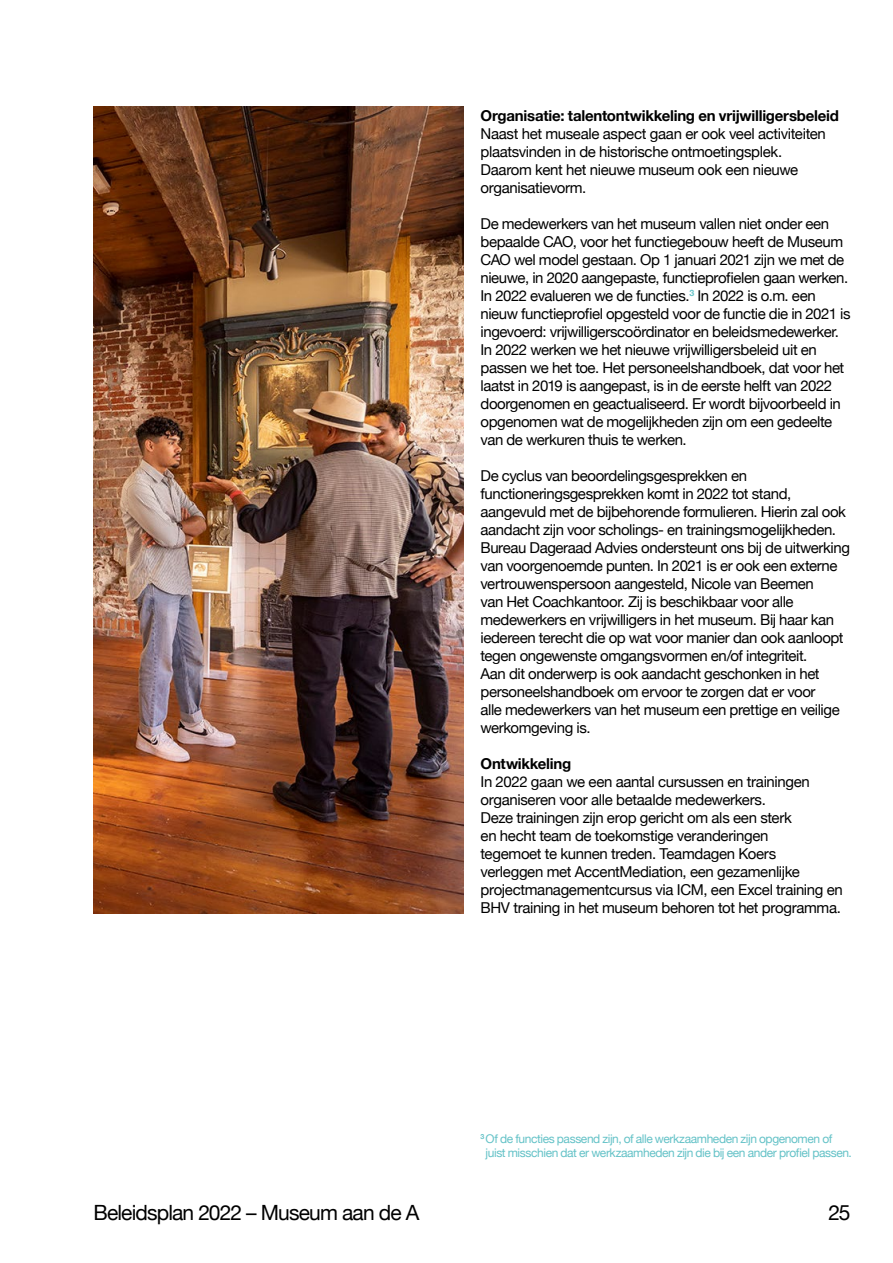
<style>
.page{position:relative;width:893px;height:1263px;background:#fff}
.page>*{position:absolute;margin:0;border:0;box-sizing:border-box;transform-origin:0 0}
.t1{font:21px "Helvetica Neue";letter-spacing:-.04em;color:#000}
.t2{font:15px/18px "Helvetica Neue";letter-spacing:-.025em;color:#000}
.t3{font:700 15px "Helvetica Neue";letter-spacing:-.015em;color:#000}
.t4{font:12px/13.5px "Helvetica Neue";letter-spacing:-.035em;color:#64c2c7}
</style>
<div class="page">
<img style="left:94px;top:106px;width:369px;height:807px">
<p class="t3" style="left:480px;top:104px;width:360px">Organisatie: talentontwikkeling en vrijwilligersbeleid</p>
<p class="t2" style="left:480px;top:125px;width:347px">Naast het museale aspect gaan er ook veel activiteiten plaatsvinden in de historische ontmoetingsplek.<br>Daarom kent het nieuwe museum ook een nieuwe organisatievorm.</p>
<p class="t2" style="left:480px;top:215px;width:371px">De medewerkers van het museum vallen niet onder een bepaalde CAO, voor het functiegebouw heeft de Museum CAO wel model gestaan. Op 1 januari 2021 zijn we met de nieuwe, in 2020 aangepaste, functieprofielen gaan werken.<br>In 2022 evalueren we de functies.<sup>3</sup> In 2022 is o.m. een nieuw functieprofiel opgesteld voor de functie die in 2021 is ingevoerd: vrijwilligerscoördinator en beleidsmedewerker.<br>In 2022 werken we het nieuwe vrijwilligersbeleid uit en passen we het toe. Het personeelshandboek, dat voor het laatst in 2019 is aangepast, is in de eerste helft van 2022 doorgenomen en geactualiseerd. Er wordt bijvoorbeeld in opgenomen wat de mogelijkheden zijn om een gedeelte van de werkuren thuis te werken.</p>
<p class="t2" style="left:480px;top:467px;width:371px">De cyclus van beoordelingsgesprekken en functioneringsgesprekken komt in 2022 tot stand, aangevuld met de bijbehorende formulieren. Hierin zal ook aandacht zijn voor scholings- en trainingsmogelijkheden.<br>Bureau Dageraad Advies ondersteunt ons bij de uitwerking van voorgenoemde punten. In 2021 is er ook een externe vertrouwenspersoon aangesteld, Nicole van Beemen<br>van Het Coachkantoor. Zij is beschikbaar voor alle medewerkers en vrijwilligers in het museum. Bij haar kan iedereen terecht die op wat voor manier dan ook aanloopt tegen ongewenste omgangsvormen en/of integriteit.<br>Aan dit onderwerp is ook aandacht geschonken in het personeelshandboek om ervoor te zorgen dat er voor<br>alle medewerkers van het museum een prettige en veilige werkomgeving is.</p>
<p class="t3" style="left:480px;top:752px;width:92px">Ontwikkeling</p>
<p class="t2" style="left:480px;top:773px;width:364px">In 2022 gaan we een aantal cursussen en trainingen organiseren voor alle betaalde medewerkers.<br>Deze trainingen zijn erop gericht om als een sterk<br>en hecht team de toekomstige veranderingen<br>tegemoet te kunnen treden. Teamdagen Koers<br>verleggen met AccentMediation, een gezamenlijke projectmanagementcursus via ICM, een Excel training en BHV training in het museum behoren tot het programma.</p>
<p class="t4" style="left:486px;top:1133px;width:368px;text-indent:-5px"><sup>3</sup> Of de functies passend zijn, of alle werkzaamheden zijn opgenomen of juist misschien dat er werkzaamheden zijn die bij een ander profiel passen.</p>
<h1 class="t1" style="left:94px;top:1198px;width:327px">Beleidsplan 2022 – Museum aan de A</h1>
<h1 class="t1" style="left:828px;top:1198px;width:23px">25</h1>
</div>
